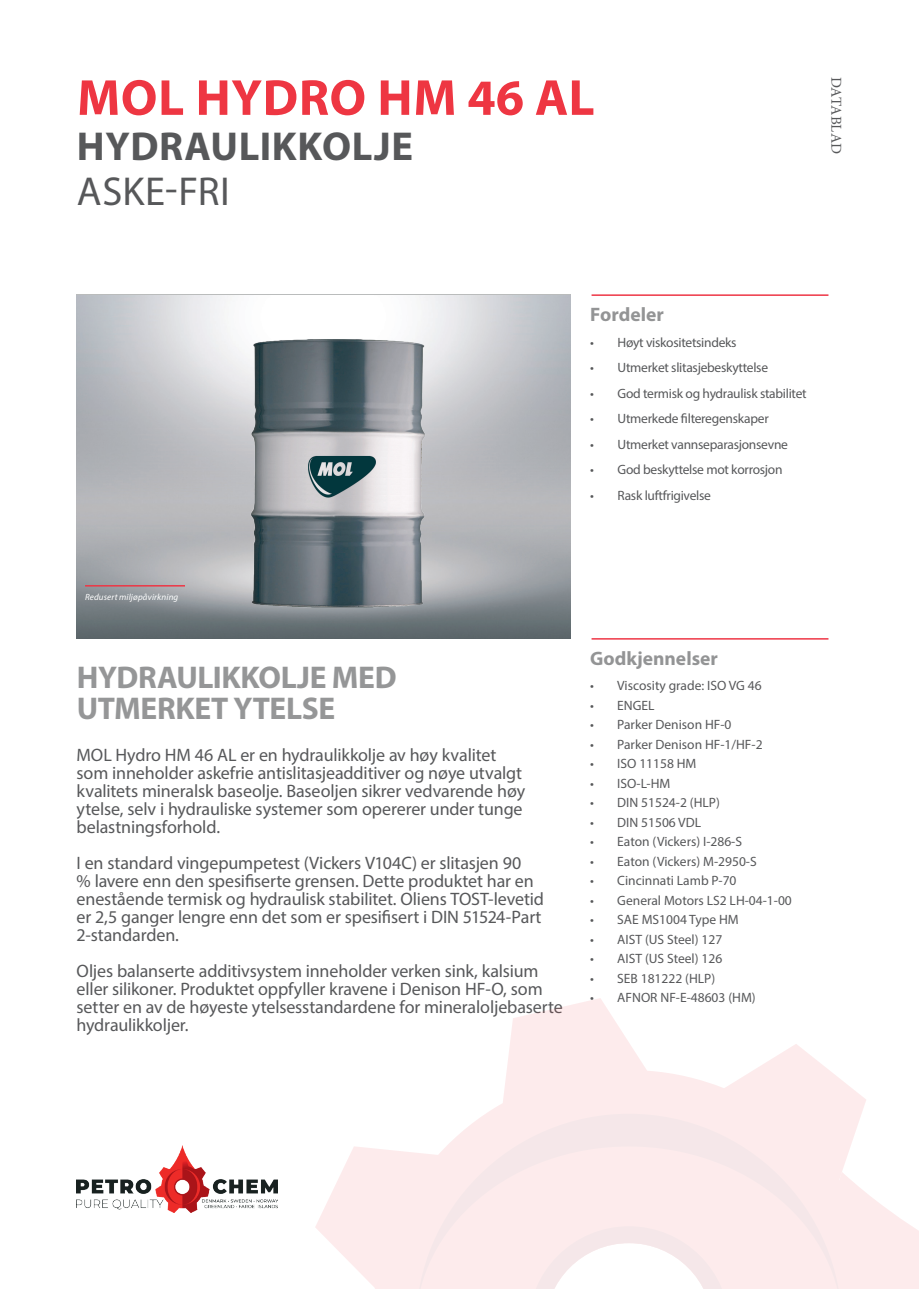
<style>
.page{position:relative;width:919px;height:1289px;background:#fff}
.page>*{position:absolute;margin:0;border:0;box-sizing:border-box;transform-origin:0 0}
.t1{font:700 51px "Myriad Pro";letter-spacing:.01em;color:#ee3642}
.t2{font:700 40.5px "Myriad Pro";letter-spacing:.015em;color:#57585a}
.t3{font:40.5px "Myriad Pro";letter-spacing:.015em;color:#57585a}
.t4{font:700 31.5px/31.5px "Myriad Pro";letter-spacing:-.01em;color:#959697}
.t5{font:700 19.5px "Myriad Pro";color:#939495}
.t6{font:18px/18px "Myriad Pro";letter-spacing:-.005em;color:#57585a}
.t7{font:15px "Minion Pro";letter-spacing:.005em;color:#57585a}
.t8{font:13.5px "Myriad Pro";letter-spacing:-.005em;color:#57585a}
.t9{font:italic 9px "Myriad Pro";letter-spacing:.015em;color:#fff}
</style>
<div class="page">
<img style="left:77px;top:295px;width:493px;height:343px">
<hr style="left:591px;top:294px;width:237px;height:2px;background:#ee3645">
<hr style="left:591px;top:638px;width:237px;height:1px;background:#ee3645">
<hr style="left:85px;top:585px;width:100px;height:1px;background:#ee3645">
<img style="left:77px;top:1145px;width:201px;height:67px">
<svg style="left:315px;top:998px;width:603px;height:290px"></svg>
<div style="left:416px;top:1113px;width:425px;height:175px;background:#fdebec"></div>
<svg style="left:528px;top:1226px;width:201px;height:62px"></svg>
<img style="left:222px;top:296px;width:238px;height:343px">
<h1 class="t1" style="left:77px;top:64px;width:519px">MOL HYDRO HM 46 AL</h1>
<h2 class="t2" style="left:77px;top:120px;width:337px">HYDRAULIKKOLJE</h2>
<h2 class="t3" style="left:77px;top:166px;width:154px">ASKE-FRI</h2>
<p class="t7" style="left:846px;top:77px;width:79px;rotate:90deg">DATABLAD</p>
<p class="t5" style="left:590px;top:302px;width:75px">Fordeler</p>
<p class="t8" style="left:590px;top:334px;width:148px">• Høyt viskositetsindeks</p>
<p class="t8" style="left:590px;top:359px;width:179px">• Utmerket slitasjebeskyttelse</p>
<p class="t8" style="left:590px;top:385px;width:218px">• God termisk og hydraulisk stabilitet</p>
<p class="t8" style="left:590px;top:410px;width:180px">• Utmerkede filteregenskaper</p>
<p class="t8" style="left:590px;top:436px;width:199px">• Utmerket vannseparasjonsevne</p>
<p class="t8" style="left:590px;top:461px;width:194px">• God beskyttelse mot korrosjon</p>
<p class="t8" style="left:590px;top:487px;width:122px">• Rask luftfrigivelse</p>
<p class="t9" style="left:85px;top:591px;width:95px">Redusert miljøpåvirkning</p>
<h3 class="t4" style="left:77px;top:660px;width:321px">HYDRAULIKKOLJE MED<br>UTMERKET YTELSE</h3>
<p class="t6" style="left:77px;top:745px;width:450px">MOL Hydro HM 46 AL er en hydraulikkolje av høy kvalitet som inneholder askefrie antislitasjeadditiver og nøye utvalgt kvalitets mineralsk baseolje. Baseoljen sikrer vedvarende høy ytelse, selv i hydrauliske systemer som opererer under tunge belastningsforhold.</p>
<p class="t6" style="left:77px;top:853px;width:469px">I en standard vingepumpetest (Vickers V104C) er slitasjen 90<br>% lavere enn den spesifiserte grensen. Dette produktet har en enestående termisk og hydraulisk stabilitet. Oliens TOST-levetid er 2,5 ganger lengre enn det som er spesifisert i DIN 51524-Part 2-standarden.</p>
<p class="t6" style="left:77px;top:961px;width:487px">Oljes balanserte additivsystem inneholder verken sink, kalsium eller silikoner. Produktet oppfyller kravene i Denison HF-O, som setter en av de høyeste ytelsesstandardene for mineraloljebaserte hydraulikkoljer.</p>
<p class="t5" style="left:590px;top:645px;width:129px">Godkjennelser</p>
<p class="t8" style="left:590px;top:677px;width:173px">• Viscosity grade: ISO VG 46</p>
<p class="t8" style="left:590px;top:697px;width:66px">• ENGEL</p>
<p class="t8" style="left:590px;top:716px;width:143px">• Parker Denison HF-0</p>
<p class="t8" style="left:590px;top:736px;width:174px">• Parker Denison HF-1/HF-2</p>
<p class="t8" style="left:590px;top:755px;width:108px">• ISO 11158 HM</p>
<p class="t8" style="left:590px;top:775px;width:82px">• ISO-L-HM</p>
<p class="t8" style="left:590px;top:794px;width:131px">• DIN 51524-2 (HLP)</p>
<p class="t8" style="left:590px;top:814px;width:112px">• DIN 51506 VDL</p>
<p class="t8" style="left:590px;top:833px;width:153px">• Eaton (Vickers) I-286-S</p>
<p class="t8" style="left:590px;top:853px;width:168px">• Eaton (Vickers) M-2950-S</p>
<p class="t8" style="left:590px;top:872px;width:148px">• Cincinnati Lamb P-70</p>
<p class="t8" style="left:590px;top:892px;width:203px">• General Motors LS2 LH-04-1-00</p>
<p class="t8" style="left:590px;top:911px;width:150px">• SAE MS1004 Type HM</p>
<p class="t8" style="left:590px;top:931px;width:133px">• AIST (US Steel) 127</p>
<p class="t8" style="left:590px;top:950px;width:133px">• AIST (US Steel) 126</p>
<p class="t8" style="left:590px;top:970px;width:126px">• SEB 181222 (HLP)</p>
<p class="t8" style="left:590px;top:989px;width:167px">• AFNOR NF-E-48603 (HM)</p>
</div>
